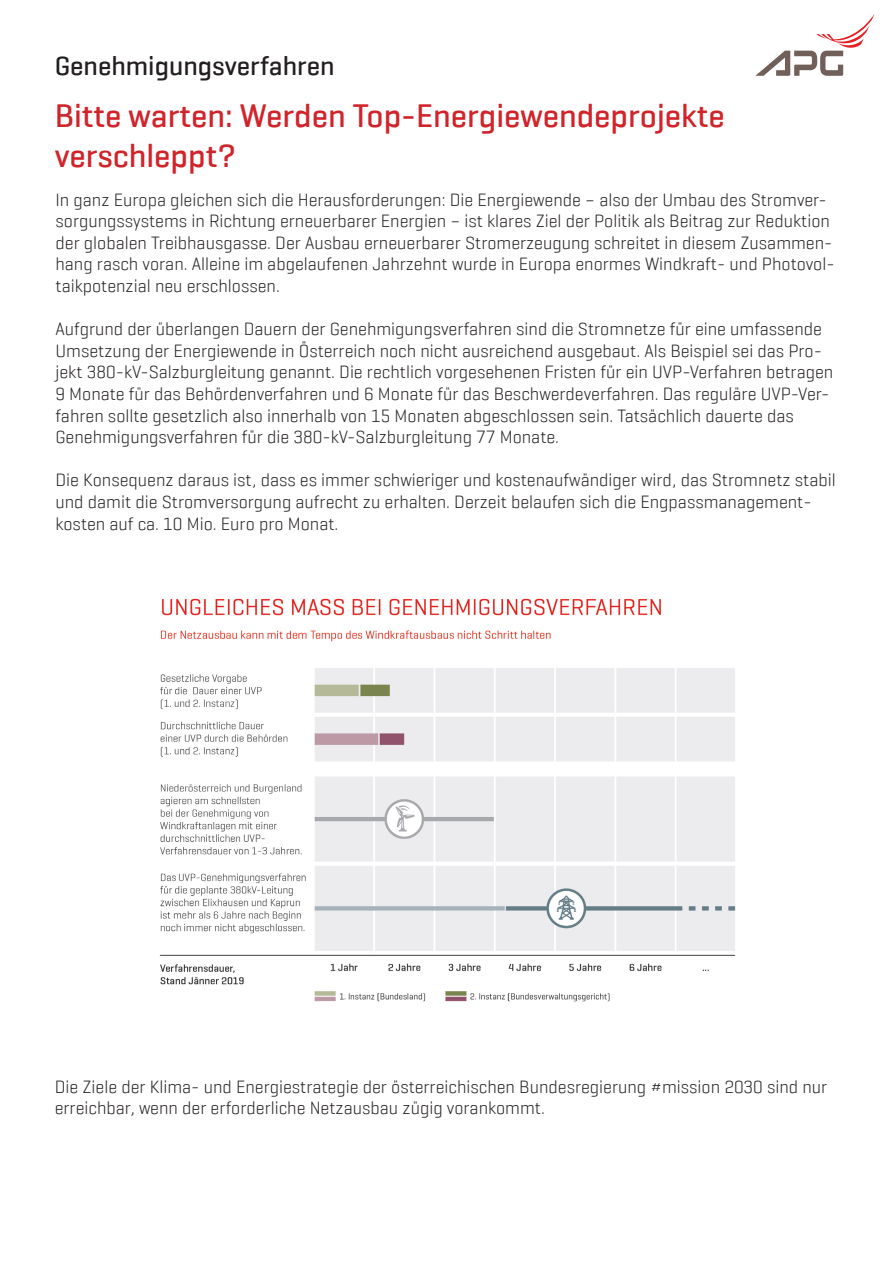
<style>
.page{position:relative;width:893px;height:1263px;background:#fff}
.page>*{position:absolute;margin:0;border:0;box-sizing:border-box;transform-origin:0 0}
.t1{font:500 33px "Geogrotesque";color:#d1232a}
.t2{font:500 27px "Geogrotesque";color:#231f20}
.t3{font:300 18px/21.6px "Geogrotesque";color:#231f20}
</style>
<div class="page">
<svg style="left:755px;top:14px;width:120px;height:62px"></svg>
<img style="left:159px;top:598px;width:577px;height:404px">
<p class="t2" style="left:55px;top:51px;width:281px">Genehmigungsverfahren</p>
<p class="t1" style="left:55px;top:98px;width:671px">Bitte warten: Werden Top-Energiewendeprojekte</p>
<p class="t1" style="left:55px;top:138px;width:183px">verschleppt?</p>
<p class="t3" style="left:56px;top:189px;width:781px">In ganz Europa gleichen sich die Herausforderungen: Die Energiewende – also der Umbau des Stromver&shy;sorgungssystems in Richtung erneuerbarer Energien – ist klares Ziel der Politik als Beitrag zur Reduktion der globalen Treibhausgasse. Der Ausbau erneuerbarer Stromerzeugung schreitet in diesem Zusammen&shy;hang rasch voran. Alleine im abgelaufenen Jahrzehnt wurde in Europa enormes Windkraft- und Photovol&shy;taikpotenzial neu erschlossen.</p>
<p class="t3" style="left:56px;top:318px;width:779px">Aufgrund der überlangen Dauern der Genehmigungsverfahren sind die Stromnetze für eine umfassende Umsetzung der Energiewende in Österreich noch nicht ausreichend ausgebaut. Als Beispiel sei das Pro&shy;jekt 380-kV-Salzburgleitung genannt. Die rechtlich vorgesehenen Fristen für ein UVP-Verfahren betragen 9 Monate für das Behördenverfahren und 6 Monate für das Beschwerdeverfahren. Das reguläre UVP-Ver&shy;fahren sollte gesetzlich also innerhalb von 15 Monaten abgeschlossen sein. Tatsächlich dauerte das Genehmigungsverfahren für die 380-kV-Salzburgleitung 77 Monate.</p>
<p class="t3" style="left:56px;top:470px;width:782px">Die Konsequenz daraus ist, dass es immer schwieriger und kostenaufwändiger wird, das Stromnetz stabil und damit die Stromversorgung aufrecht zu erhalten. Derzeit belaufen sich die Engpassmanagement-</p>
<p class="t3" style="left:56px;top:513px;width:284px">kosten auf ca. 10 Mio. Euro pro Monat.</p>
<p class="t3" style="left:55px;top:1076px;width:774px">Die Ziele der Klima- und Energiestrategie der österreichischen Bundesregierung #mission 2030 sind nur erreichbar, wenn der erforderliche Netzausbau zügig vorankommt.</p>
</div>
